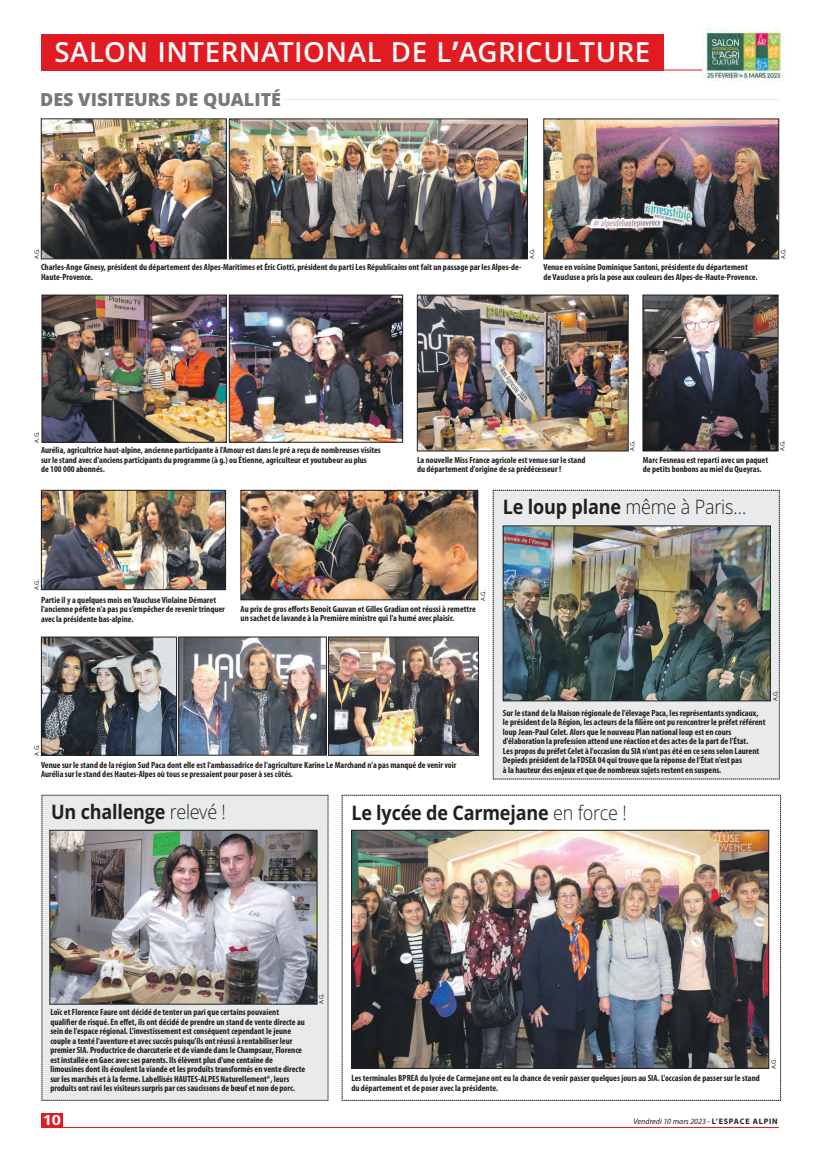
<style>
.page{position:relative;width:820px;height:1163px;background:#fff}
.page>*{position:absolute;margin:0;border:0;box-sizing:border-box;transform-origin:0 0}
.t1{font:600 27.6px "Open Sans";letter-spacing:.02em;color:#fff}
.t2{font:700 20px "Open Sans";letter-spacing:-.01em;color:#231f20;scale:.9 1}
.t3{font:800 18px "Open Sans";color:#76787b}
.t4{font:700 14px "Open Sans";color:#fff;scale:1.15 1}
.t5{font:700 condensed 9px/9.5px "Myriad Pro";color:#231f20}
.t6{font:italic 8px "Myriad Pro";color:#231f20}
.t7{font:6px "Open Sans";color:#231f20}
.s1{font-size:34px}
.s2{font-weight:300}
.s3{font-weight:600;font-style:normal}
.s4{font-weight:700;font-style:normal}
</style>
<div class="page">
<div style="left:41px;top:1112px;width:22px;height:15px;background:#e21a21"></div>
<hr style="left:41px;top:1127px;width:737px;height:1px;background:#e21a21">
<hr style="left:41px;top:70px;width:737px;height:1px;background:#e21a21">
<div style="left:41px;top:34px;width:622px;height:36px;background:#e21a21"></div>
<div style="left:41px;top:794px;width:287px;height:306px;background:#e9eaeb"></div>
<img style="left:52px;top:831px;width:263px;height:171px">
<div style="left:50px;top:829px;width:267px;height:175px;border:1px solid #231f20"></div>
<img style="left:44px;top:297px;width:180px;height:143px">
<div style="left:42px;top:295px;width:184px;height:147px;border:1px solid #231f20"></div>
<img style="left:231px;top:297px;width:170px;height:143px">
<div style="left:229px;top:295px;width:174px;height:147px;border:1px solid #231f20"></div>
<img style="left:43px;top:492px;width:181px;height:96px">
<div style="left:41px;top:490px;width:185px;height:100px;border:1px solid #231f20"></div>
<img style="left:242px;top:492px;width:234px;height:106px">
<div style="left:240px;top:490px;width:238px;height:110px;border:1px solid #231f20"></div>
<img style="left:644px;top:297px;width:132px;height:152px">
<div style="left:642px;top:295px;width:136px;height:156px;border:1px solid #231f20"></div>
<img style="left:419px;top:297px;width:207px;height:152px">
<div style="left:417px;top:295px;width:211px;height:156px;border:1px solid #231f20"></div>
<img style="left:180px;top:638px;width:144px;height:115px">
<div style="left:178px;top:636px;width:148px;height:119px;border:1px solid #231f20"></div>
<img style="left:43px;top:638px;width:132px;height:115px">
<div style="left:41px;top:636px;width:136px;height:119px;border:1px solid #231f20"></div>
<img style="left:330px;top:638px;width:146px;height:115px">
<div style="left:328px;top:636px;width:150px;height:119px;border:1px solid #231f20"></div>
<img style="left:231px;top:121px;width:294px;height:136px">
<div style="left:229px;top:119px;width:298px;height:140px;border:1px solid #231f20"></div>
<img style="left:43px;top:120px;width:181px;height:137px">
<div style="left:41px;top:118px;width:185px;height:141px;border:1px solid #231f20"></div>
<img style="left:545px;top:121px;width:231px;height:136px">
<div style="left:543px;top:119px;width:235px;height:140px;border:1px solid #231f20"></div>
<svg style="left:341px;top:794px;width:440px;height:306px"></svg>
<img style="left:353px;top:831px;width:413px;height:235px">
<div style="left:351px;top:829px;width:417px;height:239px;border:1px solid #231f20"></div>
<svg style="left:284px;top:99px;width:492px;height:1px"></svg>
<img style="left:702px;top:29px;width:82px;height:50px">
<div style="left:492px;top:489px;width:287px;height:290px;background:#e9eaeb"></div>
<img style="left:504px;top:527px;width:264px;height:172px">
<div style="left:502px;top:525px;width:268px;height:176px;border:1px solid #231f20"></div>
<p class="t1" style="left:54px;top:36px;width:597px">SALON INTERNATIONAL DE L<span class="s1">’</span>AGRICULTURE</p>
<p class="t3" style="left:40px;top:89px;width:242px">DES VISITEURS DE QUALITÉ</p>
<p class="t7" style="left:33px;top:259px;width:13px;rotate:-90deg">A.G.</p>
<p class="t5" style="left:41px;top:263px;width:481px">Charles-Ange Ginesy, président du département des Alpes-Maritimes et Éric Ciotti, président du parti Les Républicains ont fait un passage par les Alpes-de-<br>Haute-Provence.</p>
<p class="t7" style="left:528px;top:259px;width:13px;rotate:-90deg">A.G.</p>
<p class="t7" style="left:779px;top:259px;width:13px;rotate:-90deg">A.G.</p>
<p class="t5" style="left:543px;top:263px;width:215px">Venue en voisine Dominique Santoni, présidente du département de Vaucluse a pris la pose aux couleurs des Alpes-de-Haute-Provence.</p>
<p class="t7" style="left:33px;top:442px;width:13px;rotate:-90deg">A.G.</p>
<p class="t5" style="left:41px;top:446px;width:341px">Aurélia, agricultrice haut-alpine, ancienne participante à l'Amour est dans le pré a reçu de nombreuses visites sur le stand avec d'anciens participants du programme (à g.) ou Étienne, agriculteur et youtubeur au plus<br>de 100 000 abonnés.</p>
<p class="t5" style="left:417px;top:455px;width:170px">La nouvelle Miss France agricole est venue sur le stand du département d'origine de sa prédécesseur !</p>
<p class="t7" style="left:628px;top:451px;width:13px;rotate:-90deg">A.G.</p>
<p class="t5" style="left:642px;top:455px;width:127px">Marc Fesneau est reparti avec un paquet de petits bonbons au miel du Queyras.</p>
<p class="t2" style="left:502px;top:499px;width:272px">Le loup plane <span class="s2">même à Paris…</span></p>
<p class="t7" style="left:778px;top:451px;width:13px;rotate:-90deg">A.G.</p>
<p class="t7" style="left:33px;top:590px;width:13px;rotate:-90deg">A.G.</p>
<p class="t5" style="left:41px;top:596px;width:185px">Partie il y a quelques mois en Vaucluse Violaine Démaret l'ancienne péfète n'a pas pu s’empêcher de revenir trinquer avec la présidente bas-alpine.</p>
<p class="t7" style="left:479px;top:600px;width:13px;rotate:-90deg">A.G.</p>
<p class="t5" style="left:240px;top:604px;width:237px">Au prix de gros efforts Benoit Gauvan et Gilles Gradian ont réussi à remettre un sachet de lavande à la Première ministre qui l'a humé avec plaisir.</p>
<p class="t7" style="left:33px;top:755px;width:13px;rotate:-90deg">A.G.</p>
<p class="t5" style="left:41px;top:760px;width:416px">Venue sur le stand de la région Sud Paca dont elle est l'ambassadrice de l'agriculture Karine Le Marchand n'a pas manqué de venir voir<br>Aurélia sur le stand des Hautes-Alpes où tous se pressaient pour poser à ses côtés.</p>
<p class="t7" style="left:771px;top:701px;width:13px;rotate:-90deg">A.G.</p>
<p class="t5" style="left:502px;top:708px;width:264px">Sur le stand de la Maison régionale de l'élevage Paca, les représentants syndicaux, le président de la Région, les acteurs de la filière ont pu rencontrer le préfet référent loup Jean-Paul Celet. Alors que le nouveau Plan national loup est en cours d'élaboration la profession attend une réaction et des actes de la part de l’État.<br>Les propos du préfet Celet à l'occasion du SIA n'ont pas été en ce sens selon Laurent Depieds président de la FDSEA 04 qui trouve que la réponse de l’État n'est pas<br>à la hauteur des enjeux et que de nombreux sujets restent en suspens.</p>
<p class="t2" style="left:51px;top:803px;width:196px">Un challenge <span class="s2">relevé !</span></p>
<p class="t2" style="left:351px;top:804px;width:307px">Le lycée de Carmejane <span class="s2">en force !</span></p>
<p class="t5" style="left:50px;top:1008px;width:256px">Loïc et Florence Faure ont décidé de tenter un pari que certains pouvaient qualifier de risqué. En effet, ils ont décidé de prendre un stand de vente directe au sein de l'espace régional. L'investissement est conséquent cependant le jeune couple a tenté l'aventure et avec succès puisqu'ils ont réussi à rentabiliser leur premier SIA. Productrice de charcuterie et de viande dans le Champsaur, Florence est installée en Gaec avec ses parents. Ils élèvent plus d'une centaine de limousines dont ils écoulent la viande et les produits transformés en vente directe sur les marchés et à la ferme. Labellisés HAUTES-ALPES Naturellement®, leurs produits ont ravi les visiteurs surpris par ces saucissons de bœuf et non de porc.</p>
<p class="t7" style="left:318px;top:1004px;width:13px;rotate:-90deg">A.G.</p>
<p class="t5" style="left:351px;top:1074px;width:410px">Les terminales BPREA du lycée de Carmejane ont eu la chance de venir passer quelques jours au SIA. L'occasion de passer sur le stand du département et de poser avec la présidente.</p>
<p class="t7" style="left:770px;top:1068px;width:13px;rotate:-90deg">A.G.</p>
<p class="t4" style="left:43px;top:1114px;width:17px">10</p>
<p class="t6" style="left:633px;top:1116px;width:146px">Vendredi 10 mars 2023 <span class="s3">-</span> <span class="s4">L’ESPACE ALPIN</span></p>
</div>
